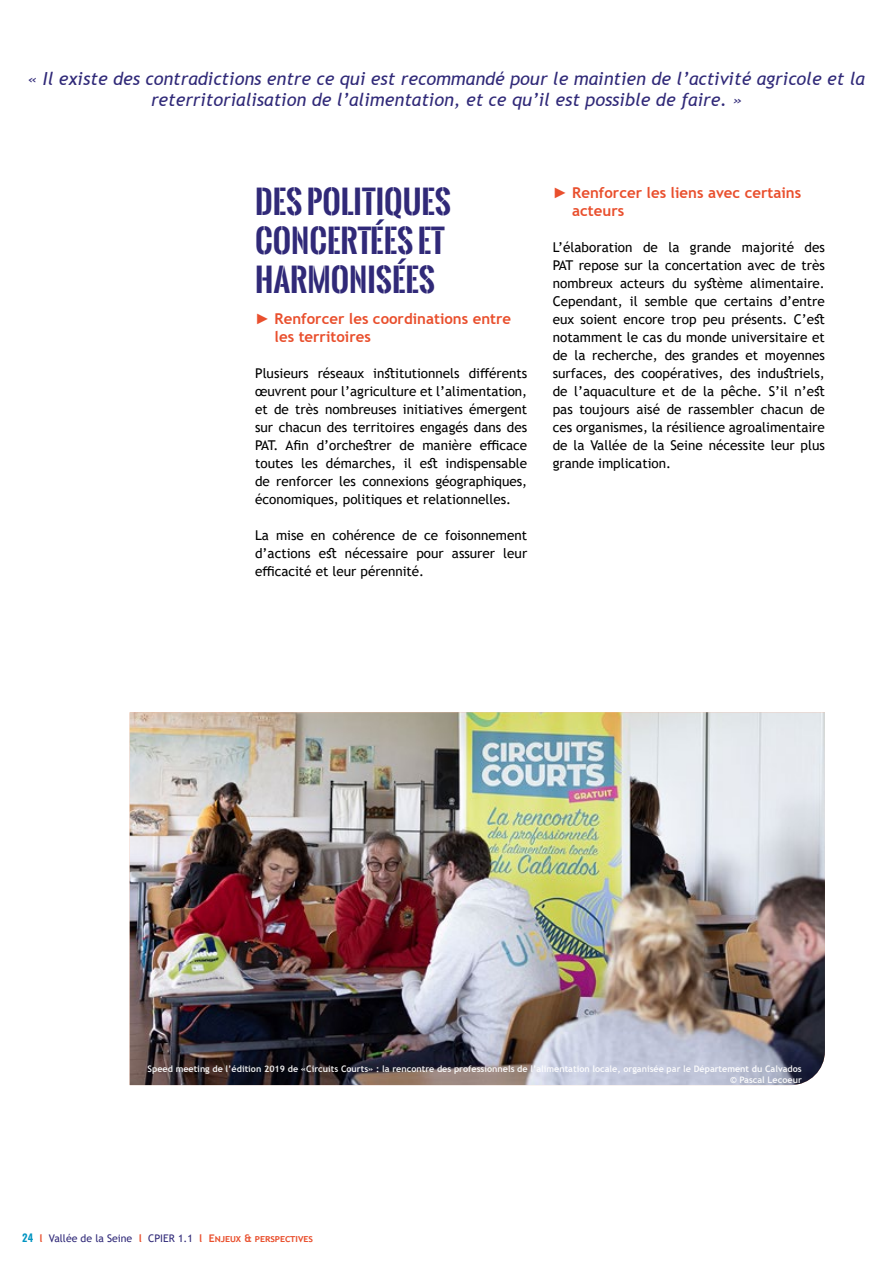
<style>
.page{position:relative;width:893px;height:1263px;background:#fff}
.page>*{position:absolute;margin:0;border:0;box-sizing:border-box;transform-origin:0 0}
.t1{font:700 31.5px/39px "Oswald Stencil";color:#302978}
.t2{font:italic 18px/21px "Trebuchet MS";color:#302978;text-align:center}
.t3{font:700 15px/18px "Trebuchet MS";color:#e94f2d}
.t4{font:13.5px/18px "Trebuchet MS";color:#000;text-align:justify}
.t5{font:10.5px "Trebuchet MS";color:#302978}
.t6{font:700 9px/10.8px "Trebuchet MS";color:#fff;text-align:right}
.s1{font-family:"Arial";font-weight:400}
.s2{font-family:"Oswald";font-weight:600;color:#0094c1}
.s3{font-weight:700;color:#e94f2d}
</style>
<div class="page">
<img style="left:130px;top:712px;width:695px;height:373px">
<h2 class="t2" style="left:28px;top:69px;width:838px">« Il existe des contradictions entre ce qui est recommandé pour le maintien de l’activité agricole et la reterritorialisation de l’alimentation, et ce qu’il est possible de faire. »</h2>
<h1 class="t1" style="left:255px;top:182px;width:197px">DES POLITIQUES<br>CONCERTÉES ET<br>HARMONISÉES</h1>
<p class="t3" style="left:275px;top:310px;width:238px;text-indent:-20px"><span class="s1">►</span> Renforcer les coordinations entre les territoires</p>
<p class="t4" style="left:255px;top:364px;width:274px">Plusieurs réseaux institutionnels différents œuvrent pour l’agriculture et l’alimentation, et de très nombreuses initiatives émergent sur chacun des territoires engagés dans des PAT. Afin d’orchestrer de manière efficace toutes les démarches, il est indispensable de renforcer les connexions géographiques, économiques, politiques et relationnelles.</p>
<p class="t4" style="left:255px;top:526px;width:274px">La mise en cohérence de ce foisonnement d’actions est nécessaire pour assurer leur efficacité et leur pérennité.</p>
<p class="t3" style="left:572px;top:184px;width:230px;text-indent:-20px"><span class="s1">►</span> Renforcer les liens avec certains acteurs</p>
<p class="t4" style="left:553px;top:238px;width:274px">L’élaboration de la grande majorité des PAT repose sur la concertation avec de très nombreux acteurs du système alimentaire.<br>Cependant, il semble que certains d’entre eux soient encore trop peu présents. C’est notamment le cas du monde universitaire et de la recherche, des grandes et moyennes surfaces, des coopératives, des industriels, de l’aquaculture et de la pêche. S’il n’est pas toujours aisé de rassembler chacun de ces organismes, la résilience agroalimentaire de la Vallée de la Seine nécessite leur plus grande implication.</p>
<p class="t6" style="left:148px;top:1064px;width:656px">Speed meeting de l’édition 2019 de «Circuits Courts» : la rencontre des professionnels de l’alimentation locale, organisée par le Département du Calvados © Pascal Lecoeur</p>
<p class="t5" style="left:22px;top:1231px;width:292px"><span class="s2">24</span> <span class="s3">l</span> Vallée de la Seine <span class="s3">l</span> CPIER 1.1 <span class="s3">l Enjeux &amp; perspectives</span></p>
</div>
